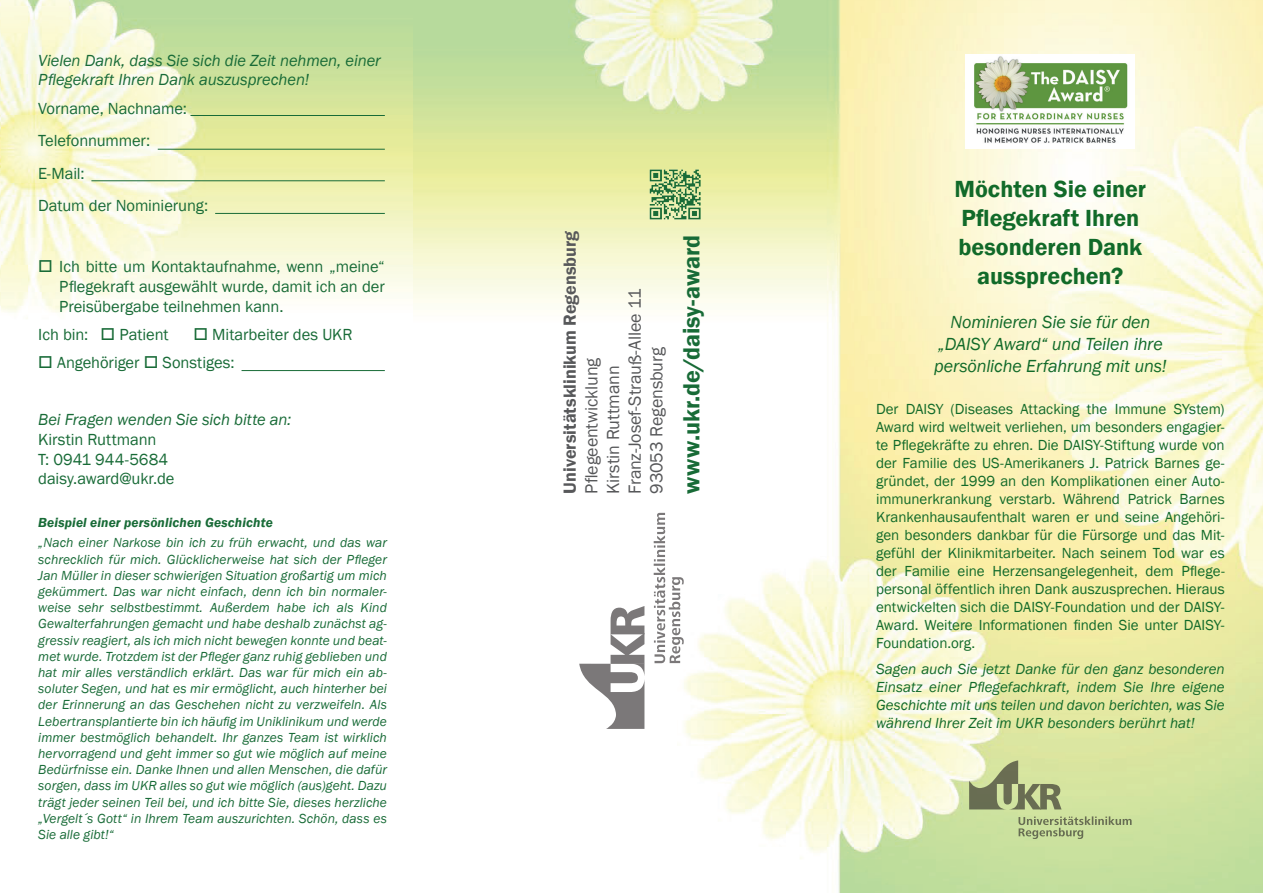
<style>
.page{position:relative;width:1263px;height:893px;background:#fff}
.page>*{position:absolute;margin:0;border:0;box-sizing:border-box;transform-origin:0 0}
.t1{font:600 24px/28.8px "Franklin Gothic";color:#116a29;text-align:center}
.t2{font:600 24px "Franklin Gothic";color:#186b37}
.t3{font:italic 18px/21.6px "Franklin Gothic";letter-spacing:-.01em;color:#116a29;text-align:center}
.t4{font:18px/21.6px "Franklin Gothic";letter-spacing:-.01em;color:#57585a}
.t5{font:600 18px "Franklin Gothic";color:#57585a}
.t6{font:16.5px/19.8px "Franklin Gothic";letter-spacing:-.005em;color:#186b37}
.t7{font:italic 16.5px/19.8px "Franklin Gothic";letter-spacing:-.005em;color:#186b37}
.t8{font:15px/18px "Franklin Gothic";color:#116a29;text-align:justify}
.t9{font:italic 15px/18px "Franklin Gothic";color:#116a29;text-align:justify}
.t10{font:italic 13.5px/16.2px "Franklin Gothic";letter-spacing:.005em;color:#186b37;text-align:justify}
.t11{font:italic 600 13.5px "Franklin Gothic";letter-spacing:.01em;color:#186b37}
</style>
<div class="page">
<img style="left:412px;top:0;width:851px;height:893px">
<img style="left:0;top:0;width:412px;height:372px">
<svg style="left:1018px;top:816px;width:113px;height:23px;background:#b4c68c"></svg>
<svg style="left:969px;top:760px;width:92px;height:49px;background:#a8b182"></svg>
<svg style="left:654px;top:513px;width:30px;height:150px"></svg>
<svg style="left:579px;top:606px;width:65px;height:123px"></svg>
<img style="left:966px;top:54px;width:169px;height:95px">
<hr style="left:190px;top:115px;width:195px;height:1px;background:#186b37">
<hr style="left:158px;top:149px;width:227px;height:1px;background:#186b37">
<hr style="left:242px;top:370px;width:143px;height:1px;background:#186b37">
<hr style="left:215px;top:213px;width:170px;height:1px;background:#186b37">
<hr style="left:91px;top:180px;width:294px;height:1px;background:#186b37">
<img style="left:647px;top:166px;width:56px;height:56px">
<p class="t7" style="left:38px;top:50px;width:344px">Vielen Dank, dass Sie sich die Zeit nehmen, einer<br>Pflegekraft Ihren Dank auszusprechen!</p>
<p class="t6" style="left:38px;top:92px;width:171px;line-height:32.5px">Vorname, Nachname:<br>Telefonnummer:<br>E-Mail:<br>Datum der Nominierung:</p>
<p class="t6" style="left:59px;top:257px;width:327px;text-align:justify;text-indent:-21px">□ Ich bitte um Kontaktaufnahme, wenn „meine“ Pflegekraft ausgewählt wurde, damit ich an der Preisübergabe teilnehmen kann.</p>
<p class="t6" style="left:38px;top:325px;width:132px">Ich bin: □ Patient</p>
<p class="t6" style="left:193px;top:325px;width:161px">□ Mitarbeiter des UKR</p>
<p class="t6" style="left:38px;top:353px;width:198px">□ Angehöriger □ Sonstiges:</p>
<p class="t7" style="left:38px;top:410px;width:255px">Bei Fragen wenden Sie sich bitte an:</p>
<p class="t6" style="left:38px;top:430px;width:138px">Kirstin Ruttmann<br>T: 0941 944-5684 daisy.award@ukr.de</p>
<p class="t11" style="left:38px;top:514px;width:236px">Beispiel einer persönlichen Geschichte</p>
<p class="t10" style="left:38px;top:535px;width:350px">„Nach einer Narkose bin ich zu früh erwacht, und das war schrecklich für mich. Glücklicherweise hat sich der Pfleger Jan Müller in dieser schwierigen Situation großartig um mich gekümmert. Das war nicht einfach, denn ich bin normaler&shy;weise sehr selbstbestimmt. Außerdem habe ich als Kind Gewalterfahrungen gemacht und habe deshalb zunächst ag&shy;gressiv reagiert, als ich mich nicht bewegen konnte und beat&shy;met wurde. Trotzdem ist der Pfleger ganz ruhig geblieben und hat mir alles verständlich erklärt. Das war für mich ein ab&shy;soluter Segen, und hat es mir ermöglicht, auch hinterher bei der Erinnerung an das Geschehen nicht zu verzweifeln. Als Lebertransplantierte bin ich häufig im Uniklinikum und werde immer bestmöglich behandelt. Ihr ganzes Team ist wirklich hervorragend und geht immer so gut wie möglich auf meine Bedürfnisse ein. Danke Ihnen und allen Menschen, die dafür sorgen, dass im UKR alles so gut wie möglich (aus)geht. Dazu trägt jeder seinen Teil bei, und ich bitte Sie, dieses herzliche „Vergelt´s Gott“ in Ihrem Team auszurichten. Schön, dass es Sie alle gibt!“</p>
<h2 class="t5" style="left:559px;top:494px;width:264px;rotate:-90deg">Universitätsklinikum Regensburg</h2>
<h2 class="t4" style="left:581px;top:494px;width:207px;rotate:-90deg">Pflegeentwicklung<br>Kirstin Ruttmann<br>Franz-Josef-Strauß-Allee 11<br>93053 Regensburg</h2>
<h1 class="t2" style="left:677px;top:494px;width:260px;rotate:-90deg">www.ukr.de/daisy-award</h1>
<h1 class="t1" style="left:954px;top:175px;width:193px">Möchten Sie einer<br>Pflegekraft Ihren besonderen Dank aussprechen?</h1>
<h2 class="t3" style="left:934px;top:312px;width:234px">Nominieren Sie sie für den „DAISY Award“ und Teilen ihre persönliche Erfahrung mit uns!</h2>
<p class="t8" style="left:876px;top:400px;width:350px">Der DAISY (Diseases Attacking the Immune SYstem)<br>Award wird weltweit verliehen, um besonders engagier&shy;te Pflegekräfte zu ehren. Die DAISY-Stiftung wurde von der Familie des US-Amerikaners J. Patrick Barnes ge&shy;gründet, der 1999 an den Komplikationen einer Auto&shy;immunerkrankung verstarb. Während Patrick Barnes Krankenhausaufenthalt waren er und seine Angehöri&shy;gen besonders dankbar für die Fürsorge und das Mit&shy;gefühl der Klinikmitarbeiter. Nach seinem Tod war es der Familie eine Herzensangelegenheit, dem Pflege&shy;personal öffentlich ihren Dank auszusprechen. Hieraus entwickelten sich die DAISY-Foundation und der DAISY-Award. Weitere Informationen finden Sie unter DAISY-Foundation.org.</p>
<p class="t9" style="left:876px;top:661px;width:350px">Sagen auch Sie jetzt Danke für den ganz besonderen Einsatz einer Pflegefachkraft, indem Sie Ihre eigene Geschichte mit uns teilen und davon berichten, was Sie während Ihrer Zeit im UKR besonders berührt hat!</p>
</div>
